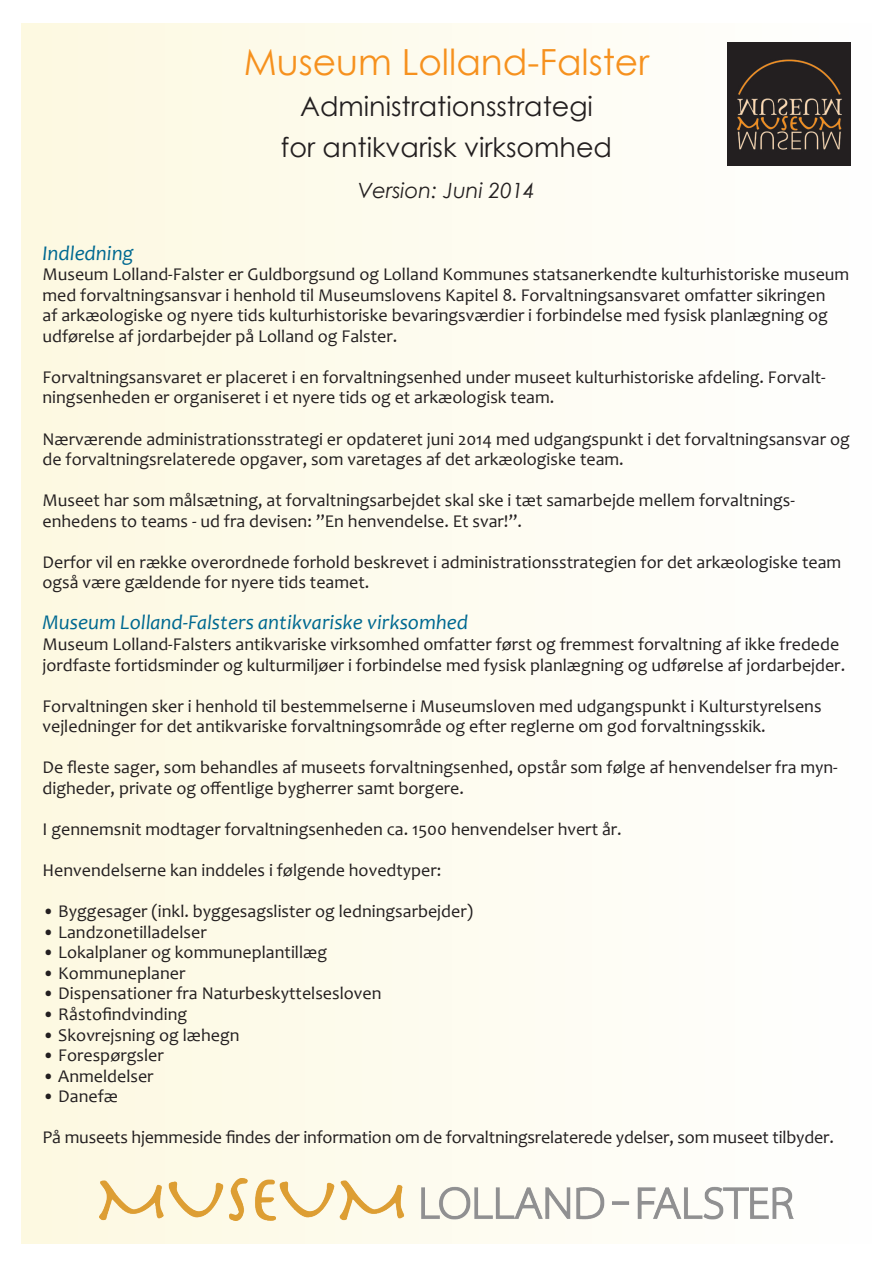
<style>
.page{position:relative;width:893px;height:1263px;background:#fff}
.page>*{position:absolute;margin:0;border:0;box-sizing:border-box;transform-origin:0 0}
.t1{font:36px "Century Gothic";color:#f6911e}
.t2{font:27px/41.1px "Century Gothic";color:#231f20;text-align:center}
.t3{font:italic 21px "Candara";color:#006991}
.t4{font:italic 21px "Century Gothic";color:#231f20}
.t5{font:18px/20.5px "Candara";color:#231f20}
</style>
<div class="page">
<div style="left:21px;top:23px;width:851px;height:1221px;background:linear-gradient(to right,#fdf9e0,#fefefe)"></div>
<img style="left:99px;top:1166px;width:694px;height:54px">
<img style="left:727px;top:43px;width:123px;height:123px">
<h1 class="t1" style="left:244px;top:36px;width:407px">Museum Lolland-Falster</h1>
<h2 class="t2" style="left:281px;top:85px;width:333px">Administrationsstrategi for antikvarisk virksomhed</h2>
<p class="t4" style="left:358px;top:176px;width:179px">Version: Juni 2014</p>
<p class="t3" style="left:43px;top:240px;width:92px">Indledning</p>
<p class="t5" style="left:43px;top:264px;width:808px">Museum Lolland-Falster er Guldborgsund og Lolland Kommunes statsanerkendte kulturhistoriske museum med forvaltningsansvar i henhold til Museumslovens Kapitel 8. Forvaltningsansvaret omfatter sikringen<br>af arkæologiske og nyere tids kulturhistoriske bevaringsværdier i forbindelse med fysisk planlægning og udførelse af jordarbejder på Lolland og Falster.</p>
<p class="t5" style="left:43px;top:367px;width:785px">Forvaltningsansvaret er placeret i en forvaltningsenhed under museet kulturhistoriske afdeling. Forvalt&shy;ningsenheden er organiseret i et nyere tids og et arkæologisk team.</p>
<p class="t5" style="left:43px;top:428px;width:809px">Nærværende administrationsstrategi er opdateret juni 2014 med udgangspunkt i det forvaltningsansvar og de forvaltningsrelaterede opgaver, som varetages af det arkæologiske team.</p>
<p class="t5" style="left:43px;top:490px;width:754px">Museet har som målsætning, at forvaltningsarbejdet skal ske i tæt samarbejde mellem forvaltnings&shy;enhedens to teams - ud fra devisen: ”En henvendelse. Et svar!”.</p>
<p class="t5" style="left:43px;top:551px;width:800px">Derfor vil en række overordnede forhold beskrevet i administrationsstrategien for det arkæologiske team også være gældende for nyere tids teamet.</p>
<p class="t3" style="left:43px;top:609px;width:427px">Museum Lolland-Falsters antikvariske virksomhed</p>
<p class="t5" style="left:43px;top:634px;width:804px">Museum Lolland-Falsters antikvariske virksomhed omfatter først og fremmest forvaltning af ikke fredede jordfaste fortidsminder og kulturmiljøer i forbindelse med fysisk planlægning og udførelse af jordarbejder.</p>
<p class="t5" style="left:43px;top:695px;width:780px">Forvaltningen sker i henhold til bestemmelserne i Museumsloven med udgangspunkt i Kulturstyrelsens vejledninger for det antikvariske forvaltningsområde og efter reglerne om god forvaltningsskik.</p>
<p class="t5" style="left:43px;top:757px;width:797px">De fleste sager, som behandles af museets forvaltningsenhed, opstår som følge af henvendelser fra myn&shy;digheder, private og offentlige bygherrer samt borgere.</p>
<p class="t5" style="left:43px;top:819px;width:581px">I gennemsnit modtager forvaltningsenheden ca. 1500 henvendelser hvert år.</p>
<p class="t5" style="left:43px;top:860px;width:400px">Henvendelserne kan inddeles i følgende hovedtyper:</p>
<p class="t5" style="left:43px;top:901px;width:432px">• Byggesager (inkl. byggesagslister og ledningsarbejder)</p>
<p class="t5" style="left:43px;top:921px;width:166px">• Landzonetilladelser</p>
<p class="t5" style="left:43px;top:942px;width:286px">• Lokalplaner og kommuneplantillæg</p>
<p class="t5" style="left:43px;top:962px;width:144px">• Kommuneplaner</p>
<p class="t5" style="left:43px;top:983px;width:340px">• Dispensationer fra Naturbeskyttelsesloven</p>
<p class="t5" style="left:43px;top:1004px;width:146px">• Råstofindvinding</p>
<p class="t5" style="left:43px;top:1024px;width:199px">• Skovrejsning og læhegn</p>
<p class="t5" style="left:43px;top:1045px;width:123px">• Forespørgsler</p>
<p class="t5" style="left:43px;top:1065px;width:113px">• Anmeldelser</p>
<p class="t5" style="left:43px;top:1086px;width:77px">• Danefæ</p>
<p class="t5" style="left:43px;top:1127px;width:793px">På museets hjemmeside findes der information om de forvaltningsrelaterede ydelser, som museet tilbyder.</p>
</div>
